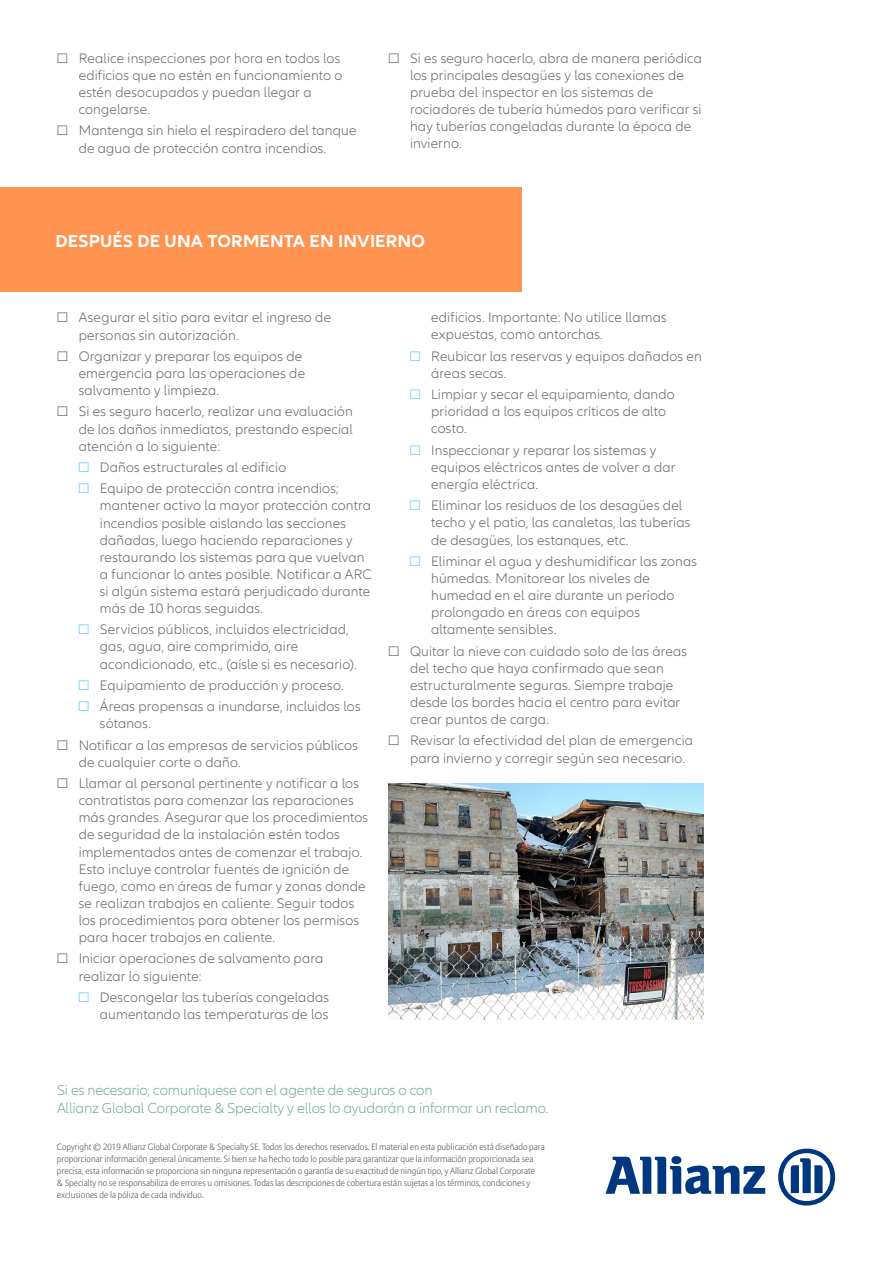
<style>
.page{position:relative;width:893px;height:1263px;background:#fff}
.page>*{position:absolute;margin:0;border:0;box-sizing:border-box;transform-origin:0 0}
.t1{font:700 18px "Allianz Neo";letter-spacing:.005em;color:#fff}
.t2{font:300 15px/18px "Allianz Neo";letter-spacing:-.01em;color:#71aa9d}
.t3{font:300 14.25px/17.1px "Allianz Neo";letter-spacing:.01em;color:#636466}
.t4{font:300 12px "Allianz Neo";color:#636466}
.t5{font:300 9px/12px "Allianz Sans";color:#58595b}
.s1{color:#5bcbf5}
</style>
<div class="page">
<div style="left:0;top:188px;width:521px;height:104px;background:#ff934f"></div>
<svg style="left:605px;top:1156px;width:160px;height:38px"></svg>
<svg style="left:778px;top:1148px;width:57px;height:57px"></svg>
<img style="left:389px;top:783px;width:314px;height:237px">
<p class="t3" style="left:79px;top:50px;width:265px;text-indent:-21px">☐ Realice inspecciones por hora en todos los edificios que no estén en funcionamiento o estén desocupados y puedan llegar a congelarse.</p>
<p class="t3" style="left:79px;top:123px;width:279px;text-indent:-21px">☐ Mantenga sin hielo el respiradero del tanque de agua de protección contra incendios.</p>
<p class="t3" style="left:410px;top:50px;width:293px;text-indent:-21px">☐ Si es seguro hacerlo, abra de manera periódica los principales desagües y las conexiones de prueba del inspector en los sistemas de rociadores de tubería húmedos para verificar si hay tuberías congeladas durante la época de invierno.</p>
<p class="t1" style="left:56px;top:230px;width:371px">DESPUÉS DE UNA TORMENTA EN INVIERNO</p>
<p class="t3" style="left:79px;top:309px;width:254px;text-indent:-21px">☐ Asegurar el sitio para evitar el ingreso de personas sin autorización.</p>
<p class="t3" style="left:79px;top:348px;width:228px;text-indent:-21px">☐ Organizar y preparar los equipos de emergencia para las operaciones de salvamento y limpieza.</p>
<p class="t3" style="left:79px;top:403px;width:276px;text-align:justify;text-indent:-21px">☐ Si es seguro hacerlo, realizar una evaluación de los daños inmediatos, prestando especial atención a lo siguiente:</p>
<p class="t3" style="left:79px;top:457px;width:262px;line-height:21.3px"><span class="s1">☐</span> Daños estructurales al edificio<br><span class="s1">☐</span> Equipo de protección contra incendios;</p>
<p class="t3" style="left:100px;top:497px;width:273px">mantener activo la mayor protección contra incendios posible aislando las secciones dañadas, luego haciendo reparaciones y restaurando los sistemas para que vuelvan a funcionar lo antes posible. Notificar a ARC si algún sistema estará perjudicado durante más de 10 horas seguidas.</p>
<p class="t3" style="left:100px;top:621px;width:258px;text-indent:-21px"><span class="s1">☐</span> Servicios públicos, incluidos electricidad, gas, agua, aire comprimido, aire acondicionado, etc., (aísle si es necesario).</p>
<p class="t3" style="left:79px;top:675px;width:284px;line-height:21.3px"><span class="s1">☐</span> Equipamiento de producción y proceso.<br><span class="s1">☐</span> Áreas propensas a inundarse, incluidos los</p>
<p class="t3" style="left:57px;top:713px;width:302px;line-height:21.3px;text-indent:43px">sótanos.<br>☐ Notificar a las empresas de servicios públicos</p>
<p class="t3" style="left:57px;top:752px;width:303px;line-height:21.3px;text-indent:21px">de cualquier corte o daño.<br>☐ Llamar al personal pertinente y notificar a los</p>
<p class="t3" style="left:79px;top:792px;width:291px">contratistas para comenzar las reparaciones más grandes. Asegurar que los procedimientos de seguridad de la instalación estén todos implementados antes de comenzar el trabajo.<br>Esto incluye controlar fuentes de ignición de fuego, como en áreas de fumar y zonas donde se realizan trabajos en caliente. Seguir todos los procedimientos para obtener los permisos para hacer trabajos en caliente.</p>
<p class="t3" style="left:79px;top:950px;width:246px;text-indent:-21px">☐ Iniciar operaciones de salvamento para realizar lo siguiente:</p>
<p class="t3" style="left:79px;top:989px;width:252px;text-align:right"><span class="s1">☐</span> Descongelar las tuberías congeladas aumentando las temperaturas de los</p>
<p class="t3" style="left:431px;top:309px;width:237px">edificios. Importante: No utilice llamas expuestas, como antorchas.</p>
<p class="t3" style="left:431px;top:348px;width:272px;text-indent:-21px"><span class="s1">☐</span> Reubicar las reservas y equipos dañados en áreas secas.</p>
<p class="t3" style="left:431px;top:386px;width:245px;text-indent:-21px"><span class="s1">☐</span> Limpiar y secar el equipamiento, dando prioridad a los equipos críticos de alto costo.</p>
<p class="t3" style="left:431px;top:442px;width:246px;text-indent:-21px"><span class="s1">☐</span> Inspeccionar y reparar los sistemas y equipos eléctricos antes de volver a dar energía eléctrica.</p>
<p class="t3" style="left:431px;top:497px;width:261px;text-indent:-21px"><span class="s1">☐</span> Eliminar los residuos de los desagües del techo y el patio, las canaletas, las tuberías de desagües, los estanques, etc.</p>
<p class="t3" style="left:431px;top:553px;width:267px;text-indent:-21px"><span class="s1">☐</span> Eliminar el agua y deshumidificar las zonas húmedas. Monitorear los niveles de humedad en el aire durante un período prolongado en áreas con equipos altamente sensibles.</p>
<p class="t3" style="left:410px;top:643px;width:279px;text-indent:-21px">☐ Quitar la nieve con cuidado solo de las áreas del techo que haya confirmado que sean estructuralmente seguras. Siempre trabaje desde los bordes hacia el centro para evitar crear puntos de carga.</p>
<p class="t3" style="left:410px;top:732px;width:285px;text-indent:-21px">☐ Revisar la efectividad del plan de emergencia para invierno y corregir según sea necesario.</p>
<p class="t2" style="left:57px;top:1081px;width:493px">Si es necesario, comuníquese con el agente de seguros o con<br>Allianz Global Corporate &amp; Specialty y ellos lo ayudarán a informar un reclamo.</p>
<p class="t5" style="left:57px;top:1141px;width:489px">Copyright © 2019 Allianz Global Corporate &amp; Specialty SE. Todos los derechos reservados. El material en esta publicación está diseñado para proporcionar información general únicamente. Si bien se ha hecho todo lo posible para garantizar que la información proporcionada sea precisa, esta información se proporciona sin ninguna representación o garantía de su exactitud de ningún tipo, y Allianz Global Corporate<br>&amp; Specialty no se responsabiliza de errores u omisiones. Todas las descripciones de cobertura están sujetas a los términos, condiciones y exclusiones de la póliza de cada individuo.</p>
<p class="t4" style="left:828px;top:1180px;width:8px">4</p>
</div>
